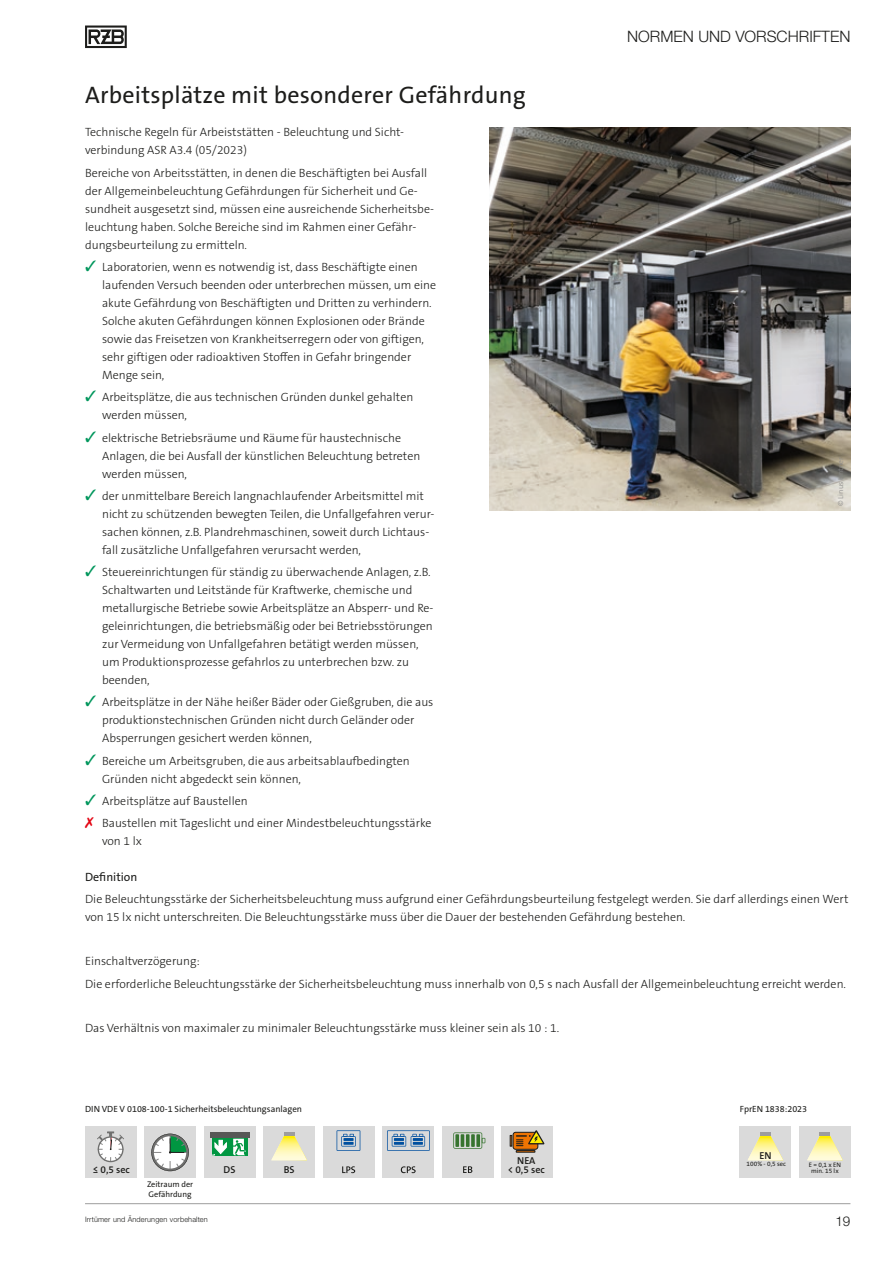
<style>
.page{position:relative;width:893px;height:1263px;background:#fff}
.page>*{position:absolute;margin:0;border:0;box-sizing:border-box;transform-origin:0 0}
.t1{font:24px "The Sans B W5 Plain";letter-spacing:.01em;color:#1d1d1b}
.t2{font:300 15.75px "Helvetica Neue LTW1 G";color:#1d1d1b}
.t3{font:300 13.5px "Helvetica Neue LTW1 G";color:#1d1d1b}
.t4{font:300 12px/18px "The Sans B W3";color:#1d1d1b}
.t5{font:12px "The Sans B W5 Plain";color:#1d1d1b}
.t6{font:600 10.05px "The Sans B W6";color:#1d1d1b}
.t7{font:9px "The Sans B W5 Plain";color:#1d1d1b}
.t8{font:8.25px/9.9px "The Sans B W5 Plain";color:#1d1d1b}
.t9{font:300 7.5px "Helvetica Neue LTW1 G";letter-spacing:.02em;color:#1d1d1b}
.t10{font:300 7.5px "The Sans B W3";color:#878787}
.t11{font:6.45px/6.4px "The Sans B W5 Plain";color:#1d1d1b;text-align:center}
.s1{color:#00965c}
.s2{color:#e30614}
</style>
<div class="page">
<svg style="left:85px;top:26px;width:42px;height:22px"></svg>
<div style="left:442px;top:1127px;width:51px;height:51px;background:#dadada"></div>
<svg style="left:453px;top:1132px;width:32px;height:17px"></svg>
<svg style="left:463px;top:1166px;width:9px;height:7px"></svg>
<div style="left:502px;top:1127px;width:51px;height:51px;background:#dadada"></div>
<div style="left:516px;top:1150px;width:19px;height:3px;border:1px solid #1d1d1b"></div>
<svg style="left:510px;top:1130px;width:35px;height:22px"></svg>
<div style="left:264px;top:1127px;width:51px;height:51px;background:#dadada"></div>
<svg style="left:271px;top:1132px;width:36px;height:28px"></svg>
<div style="left:323px;top:1127px;width:51px;height:51px;background:#dadada"></div>
<svg style="left:337px;top:1130px;width:23px;height:21px"></svg>
<svg style="left:342px;top:1166px;width:13px;height:7px"></svg>
<div style="left:383px;top:1127px;width:51px;height:51px;background:#dadada"></div>
<svg style="left:387px;top:1130px;width:43px;height:21px"></svg>
<svg style="left:401px;top:1166px;width:15px;height:7px"></svg>
<div style="left:204px;top:1127px;width:51px;height:51px;background:#dadada"></div>
<div style="left:210px;top:1132px;width:39px;height:6px;background:#575756"></div>
<div style="left:212px;top:1138px;width:35px;height:18px;background:#009641"></div>
<svg style="left:233px;top:1139px;width:13px;height:16px"></svg>
<svg style="left:212px;top:1140px;width:14px;height:15px"></svg>
<div style="left:145px;top:1127px;width:51px;height:51px;background:#dadada"></div>
<svg style="left:151px;top:1134px;width:38px;height:37px"></svg>
<div style="left:85px;top:1127px;width:51px;height:51px;background:#dadada"></div>
<svg style="left:97px;top:1132px;width:27px;height:30px"></svg>
<div style="left:799px;top:1127px;width:51px;height:51px;background:#dadada"></div>
<svg style="left:807px;top:1132px;width:36px;height:28px"></svg>
<div style="left:740px;top:1127px;width:51px;height:51px;background:#dadada"></div>
<svg style="left:748px;top:1132px;width:35px;height:28px"></svg>
<img style="left:489px;top:128px;width:361px;height:382px">
<hr style="left:85px;top:1203px;width:765px;height:1px;background:#9d9d9d">
<h2 class="t2" style="left:627px;top:27px;width:225px">NORMEN UND VORSCHRIFTEN</h2>
<h1 class="t1" style="left:85px;top:79px;width:442px">Arbeitsplätze mit besonderer Gefährdung</h1>
<p class="t4" style="left:85px;top:123px;width:319px">Technische Regeln für Arbeiststätten - Beleuchtung und Sicht&shy;verbindung ASR A3.4 (05/2023)</p>
<p class="t4" style="left:85px;top:164px;width:350px">Bereiche von Arbeitsstätten, in denen die Beschäftigten bei Ausfall der Allgemeinbeleuchtung Gefährdungen für Sicherheit und Ge&shy;sundheit ausgesetzt sind, müssen eine ausreichende Sicherheitsbe&shy;leuchtung haben. Solche Bereiche sind im Rahmen einer Gefähr&shy;dungsbeurteilung zu ermitteln.</p>
<p class="t4" style="left:102px;top:258px;width:336px;text-indent:-17px"><span class="s1">✓</span> Laboratorien, wenn es notwendig ist, dass Beschäftigte einen laufenden Versuch beenden oder unterbrechen müssen, um eine akute Gefährdung von Beschäftigten und Dritten zu verhindern.<br>Solche akuten Gefährdungen können Explosionen oder Brände sowie das Freisetzen von Krankheitserregern oder von giftigen, sehr giftigen oder radioaktiven Stoffen in Gefahr bringender Menge sein,</p>
<p class="t4" style="left:102px;top:388px;width:313px;text-indent:-17px"><span class="s1">✓</span> Arbeitsplätze, die aus technischen Gründen dunkel gehalten werden müssen,</p>
<p class="t4" style="left:102px;top:428px;width:320px;text-indent:-17px"><span class="s1">✓</span> elektrische Betriebsräume und Räume für haustechnische<br>Anlagen, die bei Ausfall der künstlichen Beleuchtung betreten werden müssen,</p>
<p class="t4" style="left:102px;top:487px;width:334px;text-indent:-17px"><span class="s1">✓</span> der unmittelbare Bereich langnachlaufender Arbeitsmittel mit nicht zu schützenden bewegten Teilen, die Unfallgefahren verur&shy;sachen können, z.B. Plandrehmaschinen, soweit durch Lichtaus&shy;fall zusätzliche Unfallgefahren verursacht werden,</p>
<p class="t4" style="left:102px;top:563px;width:333px;text-indent:-17px"><span class="s1">✓</span> Steuereinrichtungen für ständig zu überwachende Anlagen, z.B.<br>Schaltwarten und Leitstände für Kraftwerke, chemische und metallurgische Betriebe sowie Arbeitsplätze an Absperr- und Re&shy;geleinrichtungen, die betriebsmäßig oder bei Betriebsstörungen zur Vermeidung von Unfallgefahren betätigt werden müssen, um Produktionsprozesse gefahrlos zu unterbrechen bzw. zu beenden,</p>
<p class="t4" style="left:102px;top:693px;width:333px;text-indent:-17px"><span class="s1">✓</span> Arbeitsplätze in der Nähe heißer Bäder oder Gießgruben, die aus produktionstechnischen Gründen nicht durch Geländer oder<br>Absperrungen gesichert werden können,</p>
<p class="t4" style="left:102px;top:751px;width:309px;text-indent:-17px"><span class="s1">✓</span> Bereiche um Arbeitsgruben, die aus arbeitsablaufbedingten<br>Gründen nicht abgedeckt sein können,</p>
<p class="t4" style="left:85px;top:790px;width:348px;line-height:22.2px"><span class="s1">✓</span> Arbeitsplätze auf Baustellen<br><span class="s2">✗</span> Baustellen mit Tageslicht und einer Mindestbeleuchtungsstärke</p>
<p class="t4" style="left:102px;top:832px;width:41px">von 1 lx</p>
<p class="t5" style="left:85px;top:869px;width:54px">Definition</p>
<p class="t4" style="left:85px;top:890px;width:765px">Die Beleuchtungsstärke der Sicherheitsbeleuchtung muss aufgrund einer Gefährdungsbeurteilung festgelegt werden. Sie darf allerdings einen Wert von 15 lx nicht unterschreiten. Die Beleuchtungsstärke muss über die Dauer der bestehenden Gefährdung bestehen.</p>
<p class="t4" style="left:85px;top:950px;width:762px;line-height:22.2px">Einschaltverzögerung:<br>Die erforderliche Beleuchtungsstärke der Sicherheitsbeleuchtung muss innerhalb von 0,5 s nach Ausfall der Allgemeinbeleuchtung erreicht werden.</p>
<p class="t4" style="left:85px;top:1019px;width:476px">Das Verhältnis von maximaler zu minimaler Beleuchtungsstärke muss kleiner sein als 10 : 1.</p>
<p class="t10" style="left:836px;top:506px;width:50px;rotate:-90deg">© Linus Lintner</p>
<p class="t7" style="left:85px;top:1103px;width:219px">DIN VDE V 0108-100-1 Sicherheitsbeleuchtungsanlagen</p>
<p class="t7" style="left:740px;top:1103px;width:69px">FprEN 1838:2023</p>
<p class="t6" style="left:759px;top:1149px;width:14px">EN</p>
<p class="t11" style="left:747px;top:1160px;width:41px">100% - 0,5 sec</p>
<p class="t6" style="left:517px;top:1154px;width:20px">NEA</p>
<p class="t6" style="left:93px;top:1163px;width:39px">≤ 0,5 sec</p>
<p class="t6" style="left:224px;top:1163px;width:13px">DS</p>
<p class="t6" style="left:284px;top:1163px;width:12px">BS</p>
<p class="t6" style="left:508px;top:1163px;width:39px">&lt; 0,5 sec</p>
<p class="t11" style="left:809px;top:1161px;width:34px">E = 0,1 x EN min. 15 lx</p>
<p class="t8" style="left:147px;top:1179px;width:48px">Zeitraum der<br>Gefährdung</p>
<p class="t9" style="left:85px;top:1214px;width:124px">Irrtümer und Änderungen vorbehalten</p>
<p class="t3" style="left:835px;top:1213px;width:17px">19</p>
</div>
